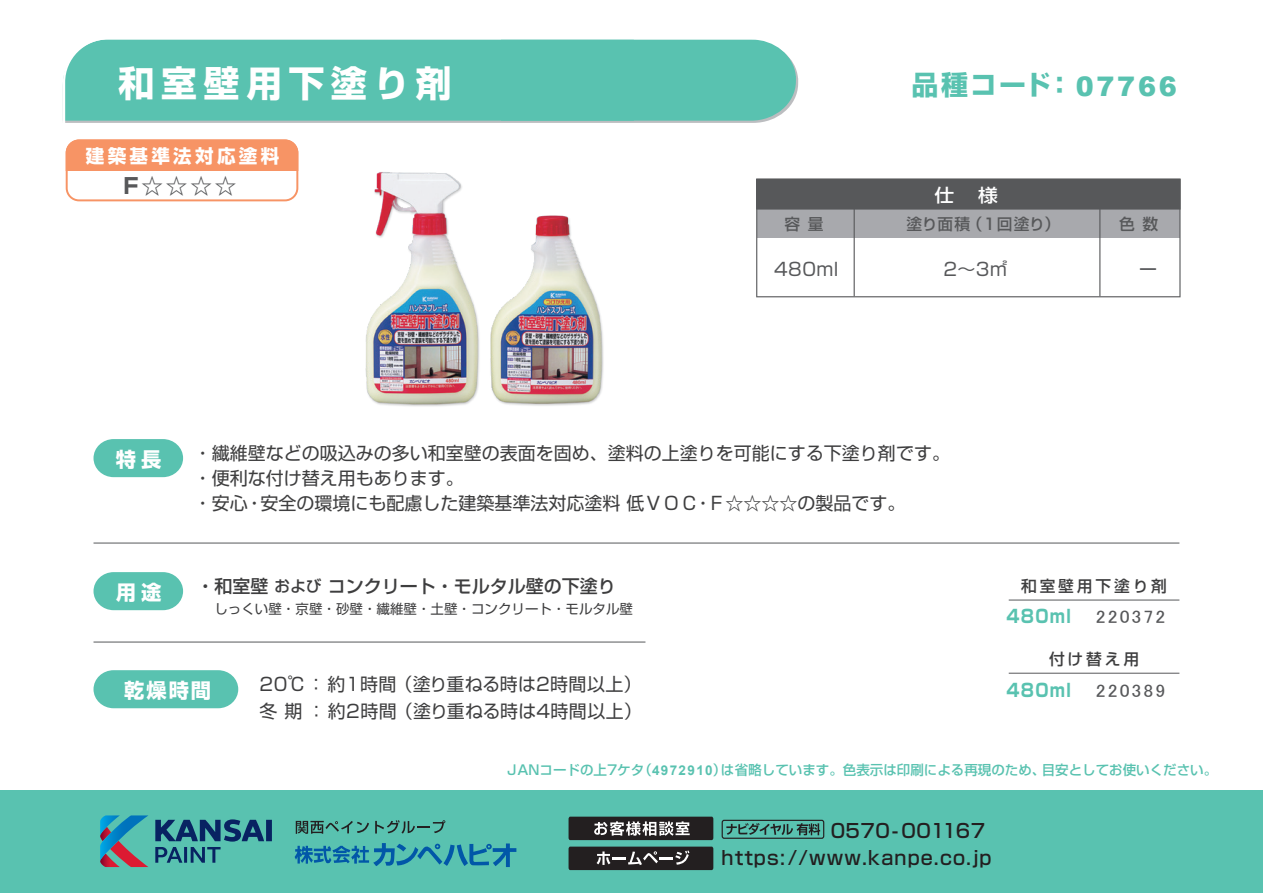
<style>
.page{position:relative;width:1263px;height:893px;background:#fff}
.page>*{position:absolute;margin:0;border:0;box-sizing:border-box;transform-origin:0 0}
.t1{font:700 36px "Shin Go Pro";letter-spacing:.18em;color:#fff}
.t2{font:700 27px "Shin Go Pro";letter-spacing:.07em;color:#59c2b0}
.t3{font:700 21.45px "Shin Go Pro";color:#57585a}
.t4{font:700 20.25px "Shin Go Pro";letter-spacing:.1em;color:#fff}
.t5{font:500 19.05px/27.2px "Shin Go Pro";letter-spacing:.06em;color:#231f20}
.t6{font:700 18.45px "Shin Go Pro";letter-spacing:.18em;color:#fff}
.t7{font:18px/24.8px "Shin Go Pro";color:#3e3e3f}
.t8{font:18px/27px "Shin Go Pro";letter-spacing:.025em;color:#3e3e3f}
.t9{font:500 18px "Shin Go Pro";color:#3e3e3f}
.t10{font:18px "MS P Gothic";letter-spacing:.1em;color:#57585a;scale:1.1 1}
.t11{font:700 18px "Shin Go Pro";letter-spacing:.075em;color:#59c2b0;scale:.9 1}
.t12{font:18px "Shin Go Pro";letter-spacing:.025em;color:#57585a}
.t13{font:500 18px "Shin Go Pro";color:#fff;scale:1.1 1}
.t14{font:500 15.75px "Shin Go Pro";letter-spacing:.03em;color:#57585a}
.t15{font:500 15.75px "Shin Go Pro";letter-spacing:.18em;color:#3e3e3f}
.t16{font:500 13.5px "Shin Go Pro";color:#59c2b0}
.t17{font:13.5px "Shin Go Pro";color:#3e3e3f}
.s1{font-family:"Arial";font-weight:900}
.s2{font-size:15.75px}
.s3{font-family:"Arial";font-weight:700}
</style>
<div class="page">
<hr style="left:94px;top:543px;width:1085px;height:1px;background:#57585a">
<hr style="left:94px;top:642px;width:551px;height:1px;background:#57585a">
<div style="left:0;top:791px;width:1263px;height:102px;background:#59c2b0"></div>
<svg style="left:296px;top:821px;width:73px;height:13px"></svg>
<svg style="left:375px;top:820px;width:70px;height:14px"></svg>
<svg style="left:295px;top:843px;width:221px;height:24px"></svg>
<svg style="left:155px;top:819px;width:117px;height:44px"></svg>
<svg style="left:100px;top:815px;width:48px;height:52px"></svg>
<div style="left:722px;top:820px;width:102px;height:19px;border:1px solid #231f20;border-radius:2px"></div>
<svg style="left:726px;top:823px;width:94px;height:12px"></svg>
<svg style="left:568px;top:817px;width:145px;height:23px;background:#504d4e"></svg>
<svg style="left:568px;top:847px;width:145px;height:23px;background:#393637"></svg>
<svg style="left:94px;top:670px;width:144px;height:38px;background:#62c5b4"></svg>
<hr style="left:1009px;top:673px;width:170px;height:1px;background:#57585a">
<hr style="left:1009px;top:600px;width:170px;height:1px;background:#57585a">
<svg style="left:94px;top:439px;width:89px;height:38px;background:#68c7b7"></svg>
<svg style="left:94px;top:572px;width:89px;height:38px;background:#68c7b7"></svg>
<svg style="left:756px;top:179px;width:424px;height:118px"></svg>
<svg style="left:63px;top:39px;width:736px;height:84px;background:#61c3b3"></svg>
<img style="left:490px;top:215px;width:114px;height:191px">
<img style="left:365px;top:172px;width:115px;height:235px">
<svg style="left:66px;top:139px;width:232px;height:62px"></svg>
<h1 class="t1" style="left:119px;top:55px;width:335px">和室壁用下塗り剤</h1>
<p class="t6" style="left:86px;top:142px;width:195px">建築基準法対応塗料</p>
<p class="t3" style="left:124px;top:168px;width:114px">F☆☆☆☆</p>
<h2 class="t2" style="left:911px;top:63px;width:267px">品種コード：<span class="s1">07766</span></h2>
<p class="t13" style="left:934px;top:181px;width:20px">仕</p>
<p class="t13" style="left:978px;top:181px;width:19px">様</p>
<p class="t14" style="left:785px;top:211px;width:41px">容 量</p>
<p class="t14" style="left:906px;top:211px;width:155px">塗り面積（1回塗り）</p>
<p class="t14" style="left:1119px;top:211px;width:41px">色 数</p>
<p class="t12" style="left:774px;top:254px;width:66px">480ml</p>
<p class="t12" style="left:943px;top:254px;width:66px">2～3㎡</p>
<p class="t12" style="left:1139px;top:254px;width:19px">ー</p>
<p class="t4" style="left:116px;top:443px;width:47px">特長</p>
<p class="t4" style="left:116px;top:577px;width:47px">用途</p>
<p class="t7" style="left:194px;top:439px;width:758px">・繊維壁などの吸込みの多い和室壁の表面を固め、塗料の上塗りを可能にする下塗り剤です。・便利な付け替え用もあります。<br>・安心・安全の環境にも配慮した建築基準法対応塗料 低ＶＯＣ・Ｆ☆☆☆☆の製品です。</p>
<p class="t9" style="left:196px;top:572px;width:421px">・和室壁 <span class="s2">および</span> コンクリート・モルタル壁の下塗り</p>
<p class="t17" style="left:201px;top:598px;width:433px">　しっくい壁・京壁・砂壁・繊維壁・土壁・コンクリート・モルタル壁</p>
<p class="t4" style="left:124px;top:675px;width:89px">乾燥時間</p>
<p class="t8" style="left:260px;top:668px;width:384px">20℃ ： 約1時間 （塗り重ねる時は2時間以上）冬 期： 約2時間 （塗り重ねる時は4時間以上）</p>
<p class="t15" style="left:1021px;top:573px;width:147px">和室壁用下塗り剤</p>
<p class="t10" style="left:1096px;top:608px;width:64px">220372</p>
<p class="t11" style="left:1006px;top:602px;width:74px">480ml</p>
<p class="t15" style="left:1049px;top:646px;width:92px">付け替え用</p>
<p class="t10" style="left:1096px;top:681px;width:64px">220389</p>
<p class="t11" style="left:1006px;top:675px;width:74px">480ml</p>
<p class="t16" style="left:507px;top:759px;width:711px">JANコードの上7ケタ（<span class="s3">4972910</span>）は省略しています。色表示は印刷による再現のため、目安としてお使いください。</p>
<p class="t5" style="left:722px;top:814px;width:271px;text-indent:109px">0570- 001167 httpｓ://www.kanpe.co.jp</p>
</div>
